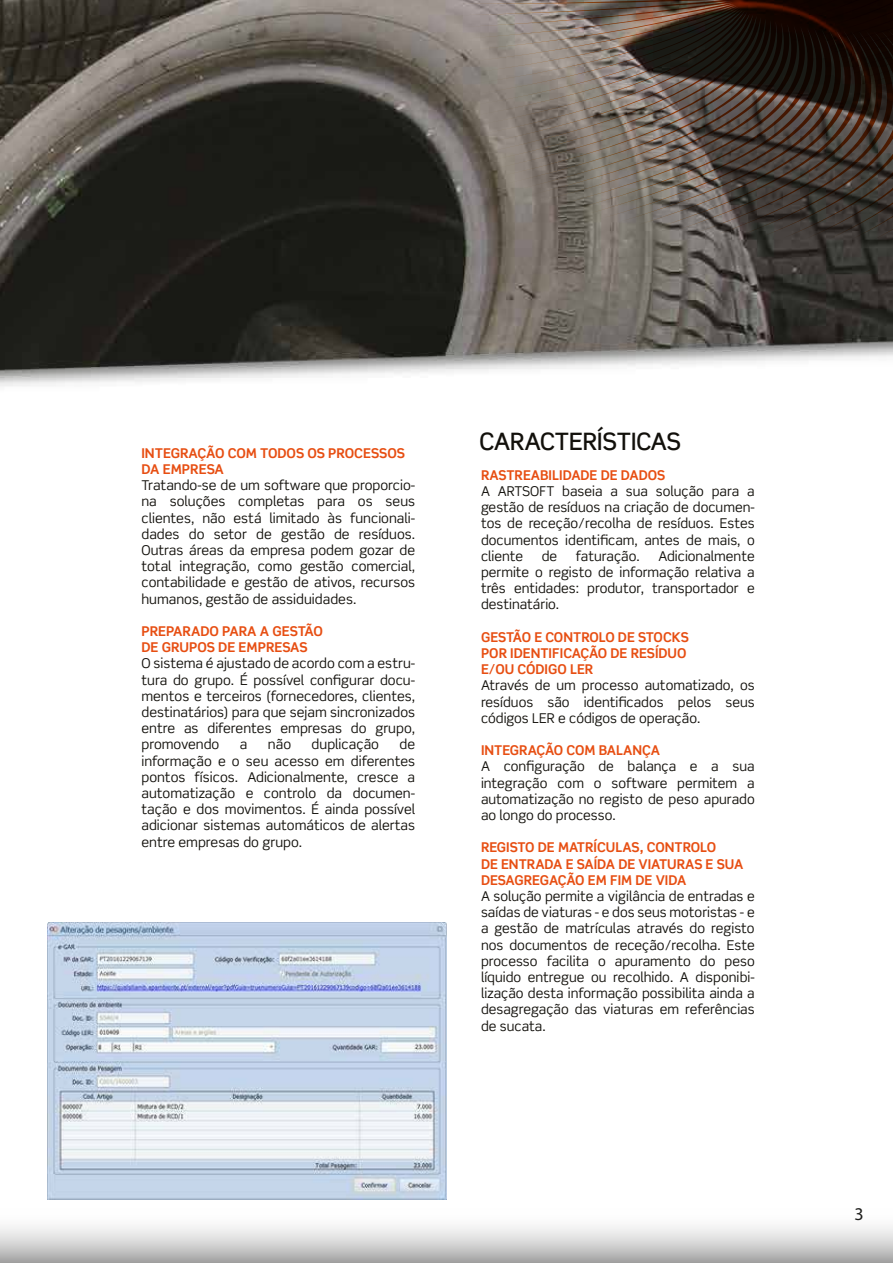
<style>
.page{position:relative;width:893px;height:1263px;background:#fff}
.page>*{position:absolute;margin:0;border:0;box-sizing:border-box;transform-origin:0 0}
.t1{font:500 24px "Scene Std";color:#12100b}
.t2{font:18px "Myriad Pro";color:#1d1d1b}
.t3{font:13.5px/16.2px "Scene Std";color:#12100b;text-align:justify}
.t4{font:700 13.5px/16.2px "Scene Std";color:#e74e12}
</style>
<div class="page">
<div style="left:0;top:1208px;width:893px;height:55px;background:linear-gradient(to bottom,#fff,#aeaeae)"></div>
<img style="left:0;top:0;width:893px;height:960px">
<img style="left:48px;top:922px;width:398px;height:277px">
<svg style="left:688px;top:0;width:205px;height:197px;background:#342821"></svg>
<p class="t4" style="left:141px;top:445px;width:265px">INTEGRAÇÃO COM TODOS OS PROCESSOS<br>DA EMPRESA</p>
<p class="t3" style="left:141px;top:477px;width:275px">Tratando-se de um software que proporcio&shy;na soluções completas para os seus clientes, não está limitado às funcionali&shy;dades do setor de gestão de resíduos.<br>Outras áreas da empresa podem gozar de total integração, como gestão comercial, contabilidade e gestão de ativos, recursos humanos, gestão de assiduidades.</p>
<p class="t4" style="left:141px;top:623px;width:183px">PREPARADO PARA A GESTÃO<br>DE GRUPOS DE EMPRESAS</p>
<p class="t3" style="left:141px;top:655px;width:275px">O sistema é ajustado de acordo com a estru&shy;tura do grupo. É possível configurar docu&shy;mentos e terceiros (fornecedores, clientes, destinatários) para que sejam sincronizados entre as diferentes empresas do grupo, promovendo</p>
<p class="t3" style="left:141px;top:736px;width:275px;text-indent:258px">de informação e o seu acesso em diferentes pontos físicos. Adicionalmente, cresce a automatização e controlo da documen&shy;tação e dos movimentos. É ainda possível adicionar sistemas automáticos de alertas entre empresas do grupo.</p>
<p class="t3" style="left:240px;top:736px;width:9px">a</p>
<p class="t3" style="left:268px;top:736px;width:25px">não</p>
<p class="t3" style="left:312px;top:736px;width:69px">duplicação</p>
<h1 class="t1" style="left:480px;top:426px;width:203px">CARACTERÍSTICAS</h1>
<p class="t4" style="left:481px;top:467px;width:186px">RASTREABILIDADE DE DADOS</p>
<p class="t3" style="left:481px;top:483px;width:275px">A ARTSOFT baseia a sua solução para a gestão de resíduos na criação de documen&shy;tos de receção/recolha de resíduos. Estes documentos identificam, antes de mais, o cliente</p>
<p class="t3" style="left:481px;top:548px;width:275px;text-indent:177px">Adicionalmente permite o registo de informação relativa a três entidades: produtor, transportador e destinatário.</p>
<p class="t4" style="left:481px;top:629px;width:209px">GESTÃO E CONTROLO DE STOCKS<br>POR IDENTIFICAÇÃO DE RESÍDUO<br>E/OU CÓDIGO LER</p>
<p class="t3" style="left:481px;top:677px;width:275px">Através de um processo automatizado, os resíduos são identificados pelos seus códigos LER e códigos de operação.</p>
<p class="t4" style="left:481px;top:742px;width:181px">INTEGRAÇÃO COM BALANÇA</p>
<p class="t3" style="left:481px;top:758px;width:275px">A configuração de balança e a sua integração com o software permitem a automatização no registo de peso apurado ao longo do processo.</p>
<p class="t4" style="left:481px;top:839px;width:264px">REGISTO DE MATRÍCULAS, CONTROLO<br>DE ENTRADA E SAÍDA DE VIATURAS E SUA<br>DESAGREGAÇÃO EM FIM DE VIDA</p>
<p class="t3" style="left:481px;top:888px;width:275px">A solução permite a vigilância de entradas e saídas de viaturas - e dos seus motoristas - e a gestão de matrículas através do registo nos documentos de receção/recolha. Este processo facilita o apuramento do peso líquido entregue ou recolhido. A disponibi&shy;lização desta informação possibilita ainda a desagregação das viaturas em referências de sucata.</p>
<p class="t3" style="left:542px;top:548px;width:17px">de</p>
<p class="t3" style="left:576px;top:548px;width:65px">faturação.</p>
<h2 class="t2" style="left:854px;top:1202px;width:11px">3</h2>
</div>
